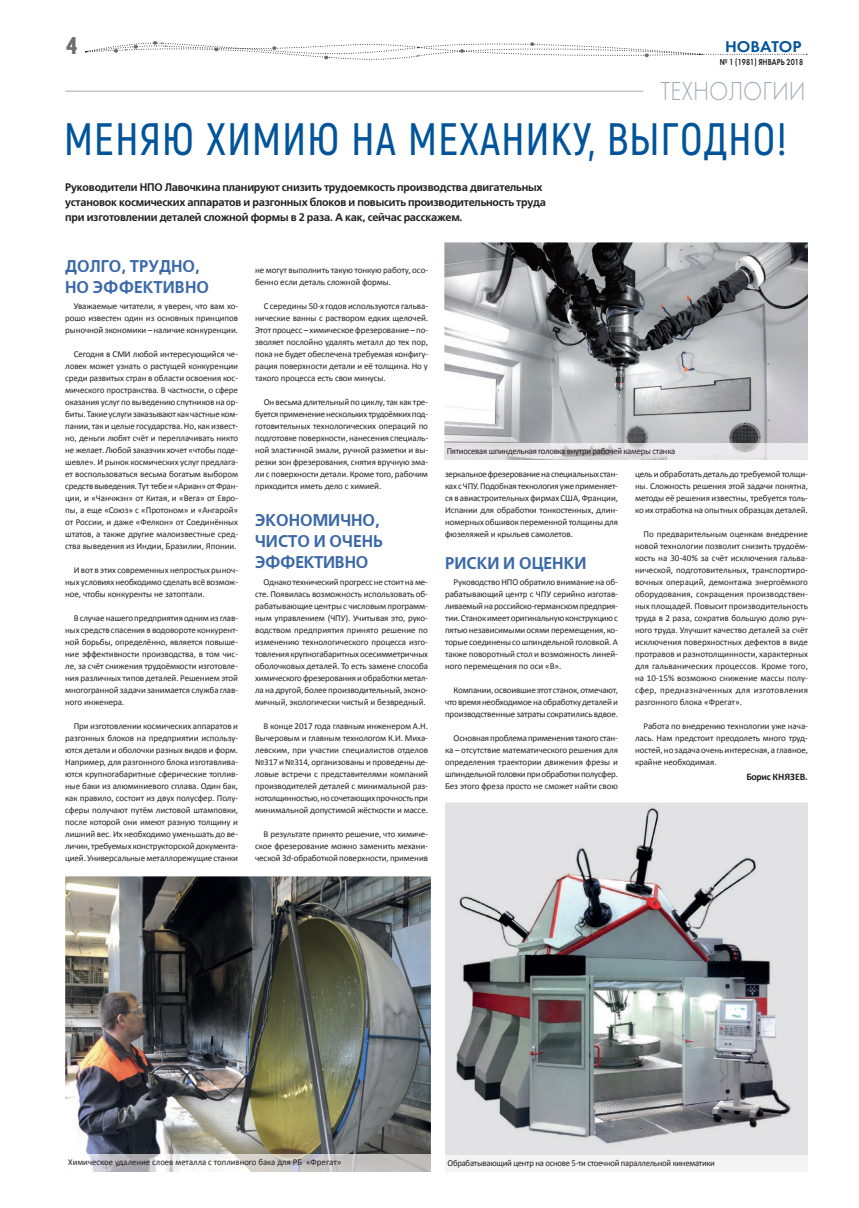
<style>
.page{position:relative;width:859px;height:1208px;background:#fff}
.page>*{position:absolute;margin:0;border:0;box-sizing:border-box;transform-origin:0 0}
.t1{font:600 45.4px "Akrobat";letter-spacing:.03em;color:#01549a;scale:.95 1}
.t2{font:27px "Futura Light C";color:#9faab4;scale:.89 1}
.t3{font:24.1px "Hermes CTT";color:#6c6d70;scale:1.05 1}
.t4{font:700 17px/21px "Free Set C";color:#3b68a7;scale:.95 1}
.t5{font:16.1px "Futura Demi C";color:#01549a;scale:1.05 1}
.t6{font:700 11px/15px "Free Set C";letter-spacing:-.02em;color:#231f20}
.t7{font:700 10px "Calibri";color:#231f20}
.t8{font:9px/12px "Calibri";letter-spacing:-.01em;color:#231f20;text-align:justify}
.t9{font:9px "Calibri";letter-spacing:-.03em;color:#231f20}
.t10{font:9px "Futura Demi C";letter-spacing:.01em;color:#231f20;scale:.8 1}
</style>
<div class="page">
<svg style="left:85px;top:41px;width:722px;height:19px"></svg>
<hr style="left:65px;top:91px;width:578px;height:1px;background:#9faab4">
<img style="left:65px;top:876px;width:366px;height:278px">
<img style="left:444px;top:242px;width:364px;height:201px">
<img style="left:445px;top:802px;width:363px;height:353px">
<img style="left:444px;top:443px;width:364px;height:16px">
<img style="left:89px;top:1154px;width:342px;height:17px">
<h3 class="t3" style="left:66px;top:32px;width:12px">4</h3>
<h3 class="t5" style="left:725px;top:37px;width:74px">НОВАТОР</h3>
<p class="t10" style="left:720px;top:56px;width:106px">№ 1 (1981) ЯНВАРЬ 2018</p>
<h2 class="t2" style="left:660px;top:77px;width:164px">ТЕХНОЛОГИИ</h2>
<h1 class="t1" style="left:64px;top:112px;width:762px">МЕНЯЮ ХИМИЮ НА МЕХАНИКУ, ВЫГОДНО!</h1>
<p class="t6" style="left:65px;top:180px;width:482px">Руководители НПО Лавочкина планируют снизить трудоемкость производства двигательных установок космических аппаратов и разгонных блоков и повысить производительность труда при изготовлении деталей сложной формы в 2 раза. А как, сейчас расскажем.</p>
<h3 class="t4" style="left:65px;top:256px;width:153px">ДОЛГО, ТРУДНО,<br>НО ЭФФЕКТИВНО</h3>
<p class="t8" style="left:65px;top:300px;width:174px;text-indent:9px">Уважаемые читатели, я уверен, что вам хо&shy;рошо известен один из основных принципов рыночной экономики – наличие конкуренции.</p>
<p class="t8" style="left:65px;top:348px;width:174px;text-indent:8px">Сегодня в СМИ любой интересующийся че&shy;ловек может узнать о растущей конкуренции среди развитых стран в области освоения кос&shy;мического пространства. В частности, о сфере оказания услуг по выведению спутников на ор&shy;биты. Такие услуги заказывают как частные ком&shy;пании, так и целые государства. Но, как извест&shy;но, деньги любят счёт и переплачивать никто не желает. Любой заказчик хочет «чтобы поде&shy;шевле». И рынок космических услуг предлага&shy;ет воспользоваться весьма богатым выбором средств выведения. Тут тебе и «Ариан» от Фран&shy;ции, и «Чанчжэн» от Китая, и «Вега» от Евро&shy;пы, а еще «Союз» с «Протоном» и «Ангарой» от России, и даже «Фелкон» от Соединённых штатов, а также другие малоизвестные сред&shy;ства выведения из Индии, Бразилии, Японии.</p>
<p class="t8" style="left:65px;top:564px;width:174px;text-indent:9px">И вот в этих современных непростых рыноч&shy;ных условиях необходимо сделать всё возмож&shy;ное, чтобы конкуренты не затоптали.</p>
<p class="t8" style="left:65px;top:611px;width:174px;text-indent:8px">В случае нашего предприятия одним из глав&shy;ных средств спасения в водовороте конкурент&shy;ной борьбы, определённо, является повыше&shy;ние эффективности производства, в том чис&shy;ле, за счёт снижения трудоёмкости изготовле&shy;ния различных типов деталей. Решением этой многогранной задачи занимается служба глав&shy;ного инженера.</p>
<p class="t8" style="left:65px;top:719px;width:174px;text-indent:9px">При изготовлении космических аппаратов и разгонных блоков на предприятии использу&shy;ются детали и оболочки разных видов и форм.<br>Например, для разгонного блока изготавлива&shy;ются крупногабаритные сферические топлив&shy;ные баки из алюминиевого сплава. Один бак, как правило, состоит из двух полусфер. Полу&shy;сферы получают путём листовой штамповки, после которой они имеют разную толщину и лишний вес. Их необходимо уменьшать до ве&shy;личин, требуемых конструкторской документа&shy;цией. Универсальные металлорежущие станки</p>
<p class="t8" style="left:255px;top:263px;width:174px">не могут выполнить такую тонкую работу, осо&shy;бенно если деталь сложной формы.</p>
<p class="t8" style="left:255px;top:299px;width:174px;text-indent:8px">С середины 50-х годов используются гальва&shy;нические ванны с раствором едких щелочей.<br>Этот процесс – химическое фрезерование – по&shy;зволяет послойно удалять металл до тех пор, пока не будет обеспечена требуемая конфигу&shy;рация поверхности детали и её толщина. Но у такого процесса есть свои минусы.</p>
<p class="t8" style="left:255px;top:395px;width:174px;text-indent:9px">Он весьма длительный по циклу, так как тре&shy;буется применение нескольких трудоёмких под&shy;готовительных технологических операций по подготовке поверхности, нанесения специаль&shy;ной эластичной эмали, ручной разметки и вы&shy;резки зон фрезерования, снятия вручную эма&shy;ли с поверхности детали. Кроме того, рабочим приходится иметь дело с химией.</p>
<h3 class="t4" style="left:255px;top:510px;width:136px">ЭКОНОМИЧНО,<br>ЧИСТО И ОЧЕНЬ<br>ЭФФЕКТИВНО</h3>
<p class="t8" style="left:255px;top:576px;width:174px;text-indent:8px">Однако технический прогресс не стоит на ме&shy;сте. Появилась возможность использовать об&shy;рабатывающие центры с числовым программ&shy;ным управлением (ЧПУ). Учитывая это, руко&shy;водством предприятия принято решение по изменению технологического процесса изго&shy;товления крупногабаритных осесимметричных оболочковых деталей. То есть замене способа химического фрезерования и обработки метал&shy;ла на другой, более производительный, эконо&shy;мичный, экологически чистый и безвредный.</p>
<p class="t8" style="left:255px;top:720px;width:174px;text-indent:9px">В конце 2017 года главным инженером А.Н.<br>Вычеровым и главным технологом К.И. Миха&shy;левским, при участии специалистов отделов №317 и №314, организованы и проведены де&shy;ловые встречи с представителями компаний производителей деталей с минимальной раз&shy;нотолщинностью, но сочетающих прочность при минимальной допустимой жёсткости и массе.</p>
<p class="t8" style="left:255px;top:828px;width:174px;text-indent:8px">В результате принято решение, что химиче&shy;ское фрезерование можно заменить механи&shy;ческой 3d-обработкой поверхности, применив</p>
<p class="t9" style="left:447px;top:445px;width:230px">Пятиосевая шпиндельная головка внутри рабочей камеры станка</p>
<p class="t8" style="left:445px;top:467px;width:174px">зеркальное фрезерование на специальных стан&shy;ках с ЧПУ. Подобная технология уже применяет&shy;ся в авиастроительных фирмах США, Франции, Испании для обработки тонкостенных, длин&shy;номерных обшивок переменной толщины для фюзеляжей и крыльев самолетов.</p>
<h3 class="t4" style="left:445px;top:553px;width:150px">РИСКИ И ОЦЕНКИ</h3>
<p class="t8" style="left:445px;top:576px;width:174px;text-indent:9px">Руководство НПО обратило внимание на об&shy;рабатывающий центр с ЧПУ серийно изготав&shy;ливаемый на российско-германском предприя&shy;тии. Станок имеет оригинальную конструкцию с пятью независимыми осями перемещения, ко&shy;торые соединены со шпиндельной головкой. А также поворотный стол и возможность линей&shy;ного перемещения по оси «В».</p>
<p class="t8" style="left:445px;top:684px;width:174px;text-indent:9px">Компании, освоившие этот станок, отмечают, что время необходимое на обработку деталей и производственные затраты сократились вдвое.</p>
<p class="t8" style="left:445px;top:732px;width:174px;text-indent:8px">Основная проблема применения такого стан&shy;ка – отсутствие математического решения для определения траектории движения фрезы и шпиндельной головки при обработки полусфер.<br>Без этого фреза просто не сможет найти свою</p>
<p class="t8" style="left:635px;top:468px;width:174px">цель и обработать деталь до требуемой толщи&shy;ны. Сложность решения этой задачи понятна, методы её решения известны, требуется толь&shy;ко их отработка на опытных образцах деталей.</p>
<p class="t8" style="left:635px;top:528px;width:174px;text-indent:9px">По предварительным оценкам внедрение новой технологии позволит снизить трудоём&shy;кость на 30-40% за счёт исключения гальва&shy;нической, подготовительных, транспортиро&shy;вочных операций, демонтажа энергоёмкого оборудования, сокращения производствен&shy;ных площадей. Повысит производительность труда в 2 раза, сократив большую долю руч&shy;ного труда. Улучшит качество деталей за счёт исключения поверхностных дефектов в виде протравов и разнотолщинности, характерных для гальванических процессов. Кроме того, на 10-15% возможно снижение массы полу&shy;сфер, предназначенных для изготовления разгонного блока «Фрегат».</p>
<p class="t8" style="left:635px;top:719px;width:174px;text-indent:8px">Работа по внедрению технологии уже нача&shy;лась. Нам предстоит преодолеть много труд&shy;ностей, но задача очень интересная, а главное, крайне необходимая.</p>
<p class="t7" style="left:746px;top:770px;width:63px">Борис КНЯЗЕВ.</p>
<p class="t8" style="left:68px;top:1156px;width:275px">Химическое удаление слоев металла с топливного бака для РБ «Фрегат»</p>
<p class="t9" style="left:447px;top:1157px;width:269px">Обрабатывающий центр на основе 5-ти стоечной параллельной кинематики</p>
</div>
